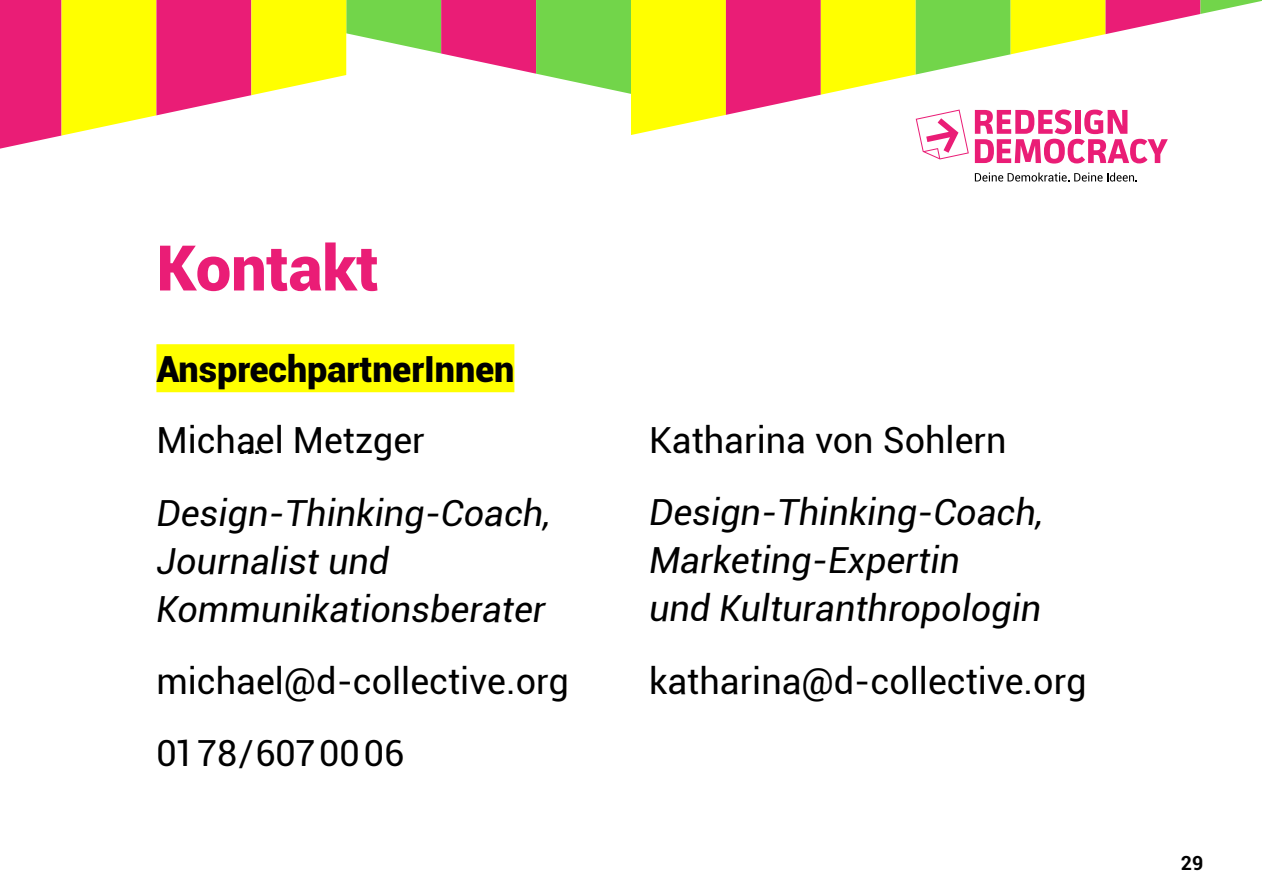
<style>
.page{position:relative;width:1262px;height:893px;background:#fff}
.page>*{position:absolute;margin:0;border:0;box-sizing:border-box;transform-origin:0 0}
.t1{font:900 63px "Roboto";color:#ea1d76}
.t2{font:italic 36px/48px "Roboto";color:#000}
.t3{font:36px/72px "Roboto";color:#000}
.t4{font:900 36px "Roboto";color:#000}
.t5{font:700 19.5px "Roboto";color:#000}
</style>
<div class="page">
<svg style="left:974px;top:172px;width:162px;height:9px"></svg>
<svg style="left:0;top:0;width:1262px;height:163px"></svg>
<div style="left:156px;top:344px;width:358px;height:48px;background:#ff0"></div>
<h1 class="t1" style="left:156px;top:223px;width:224px">Kontakt</h1>
<p class="t4" style="left:156px;top:343px;width:359px">AnsprechpartnerInnen</p>
<p class="t3" style="left:156px;top:403px;width:270px">Michael Metzger</p>
<p class="t3" style="left:237px;top:403px;width:26px">…</p>
<p class="t2" style="left:156px;top:487px;width:395px">Design-Thinking-Coach,<br>Journalist und<br>Kommunikationsberater</p>
<p class="t3" style="left:156px;top:643px;width:414px">michael@d-collective.org<br>0178/6070006</p>
<p class="t3" style="left:649px;top:403px;width:359px">Katharina von Sohlern</p>
<p class="t2" style="left:649px;top:487px;width:395px">Design-Thinking-Coach,<br>Marketing-Expertin<br>und Kulturanthropologin</p>
<p class="t3" style="left:649px;top:643px;width:439px">katharina@d-collective.org</p>
<p class="t5" style="left:1180px;top:849px;width:24px">29</p>
</div>
